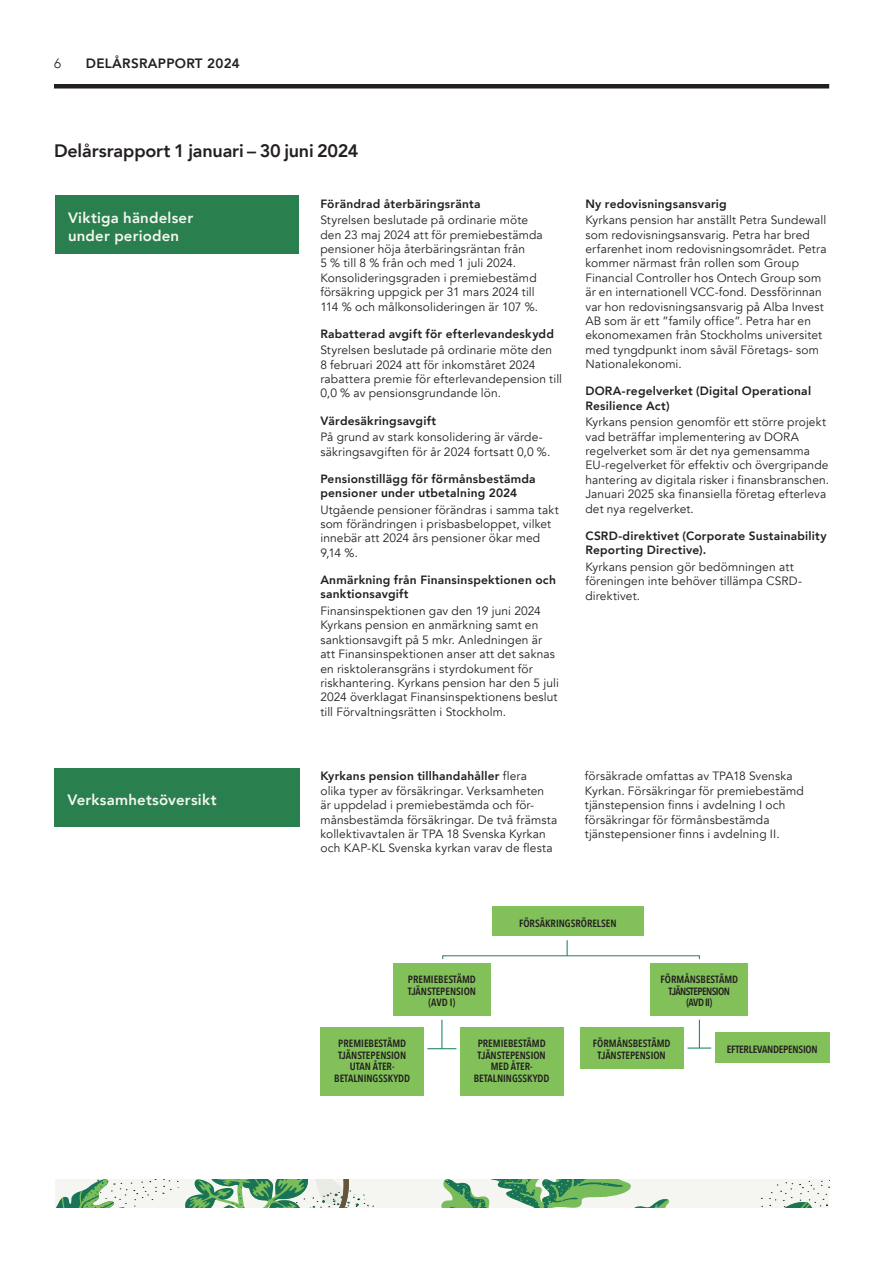
<style>
.page{position:relative;width:893px;height:1263px;background:#fff}
.page>*{position:absolute;margin:0;border:0;box-sizing:border-box;transform-origin:0 0}
.Rubrik_12_pkt{font:800 18px "Avenir";letter-spacing:-.01em;color:#231f20}
.Rubrik_10_punkter_vit{font:800 15px/18px "Avenir";letter-spacing:.015em;color:#f5f6f1}
.t1{font:800 13.5px "Avenir";letter-spacing:.02em;color:#231f20}
.t2{font:300 13.5px "Avenir";color:#231f20}
.Brödtext_avenir___3_mm{font:12px/14.4px "Avenir";letter-spacing:.01em;color:#231f20}
.Brödtext_Avenir_fet_ingång_del_2{font:12px/14.4px "Avenir";letter-spacing:.01em;color:#231f20}
.Mellanrubrik_Avenir_gemen{font:800 12px/14.4px "Avenir";letter-spacing:.02em;color:#231f20}
.t3{font:600 10.5px/11.6px "Avenir Next Condensed";color:#231f20;text-align:center}
.t4{font:600 10.5px/11.6px "Avenir Next Condensed";letter-spacing:-.05em;color:#231f20;text-align:center}
.t5{font:600 10.5px "Avenir Next Condensed";letter-spacing:-.02em;color:#231f20}
.s1{font-weight:800}
</style>
<div class="page">
<div style="left:54px;top:84px;width:775px;height:5px;background:#231f20"></div>
<svg style="left:55px;top:1179px;width:774px;height:29px;fill:#f5f6f1"></svg>
<div style="left:55px;top:196px;width:244px;height:58px;background:#297f4d"></div>
<div style="left:55px;top:768px;width:245px;height:59px;background:#297f4d"></div>
<svg style="left:567px;top:940px;width:1px;height:16px"></svg>
<svg style="left:427px;top:1020px;width:29px;height:29px"></svg>
<svg style="left:688px;top:1020px;width:23px;height:29px"></svg>
<div style="left:492px;top:907px;width:152px;height:29px;background:#82c15a"></div>
<div style="left:320px;top:1027px;width:104px;height:68px;background:#82c15a"></div>
<div style="left:460px;top:1027px;width:103px;height:68px;background:#82c15a"></div>
<div style="left:580px;top:1027px;width:103px;height:41px;background:#82c15a"></div>
<div style="left:715px;top:1032px;width:114px;height:30px;background:#82c15a"></div>
<div style="left:651px;top:963px;width:97px;height:53px;background:#82c15a"></div>
<div style="left:393px;top:963px;width:98px;height:53px;background:#82c15a"></div>
<p class="t2" style="left:54px;top:55px;width:9px">6</p>
<p class="t1" style="left:86px;top:52px;width:156px">DELÅRSRAPPORT 2024</p>
<h2 class="Rubrik_12_pkt" style="left:54px;top:137px;width:306px">Delårsrapport 1 januari – 30 juni 2024</h2>
<h2 class="Rubrik_10_punkter_vit" style="left:68px;top:209px;width:127px">Viktiga händelser under perioden</h2>
<h3 class="Mellanrubrik_Avenir_gemen" style="left:320px;top:196px;width:162px">Förändrad återbäringsränta</h3>
<p class="Brödtext_avenir___3_mm" style="left:320px;top:213px;width:224px">Styrelsen beslutade på ordinarie möte den 23 maj 2024 att för premiebestämda pensioner höja återbäringsräntan från<br>5 % till 8 % från och med 1 juli 2024.<br>Konsolideringsgraden i premiebestämd försäkring uppgick per 31 mars 2024 till 114 % och målkonsolideringen är 107 %.</p>
<h3 class="Mellanrubrik_Avenir_gemen" style="left:320px;top:326px;width:235px">Rabatterad avgift för efterlevandeskydd</h3>
<p class="Brödtext_avenir___3_mm" style="left:320px;top:343px;width:243px">Styrelsen beslutade på ordinarie möte den<br>8 februari 2024 att för inkomståret 2024 rabattera premie för efterlevandepension till 0,0 % av pensionsgrundande lön.</p>
<h3 class="Mellanrubrik_Avenir_gemen" style="left:320px;top:413px;width:117px">Värdesäkringsavgift</h3>
<p class="Brödtext_avenir___3_mm" style="left:320px;top:430px;width:232px">På grund av stark konsolidering är värde&shy;säkringsavgiften för år 2024 fortsatt 0,0 %.</p>
<h3 class="Mellanrubrik_Avenir_gemen" style="left:320px;top:471px;width:217px">Pensionstillägg för förmånsbestämda pensioner under utbetalning 2024</h3>
<p class="Brödtext_avenir___3_mm" style="left:320px;top:502px;width:240px">Utgående pensioner förändras i samma takt som förändringen i prisbasbeloppet, vilket innebär att 2024 års pensioner ökar med 9,14 %.</p>
<h3 class="Mellanrubrik_Avenir_gemen" style="left:320px;top:573px;width:237px">Anmärkning från Finansinspektionen och sanktionsavgift</h3>
<p class="Brödtext_avenir___3_mm" style="left:320px;top:604px;width:240px">Finansinspektionen gav den 19 juni 2024<br>Kyrkans pension en anmärkning samt en sanktionsavgift på 5 mkr. Anledningen är att Finansinspektionen anser att det saknas en risktoleransgräns i styrdokument för riskhantering. Kyrkans pension har den 5 juli 2024 överklagat Finansinspektionens beslut till Förvaltningsrätten i Stockholm.</p>
<h3 class="Mellanrubrik_Avenir_gemen" style="left:585px;top:196px;width:143px">Ny redovisningsansvarig</h3>
<p class="Brödtext_avenir___3_mm" style="left:585px;top:213px;width:243px">Kyrkans pension har anställt Petra Sundewall som redovisningsansvarig. Petra har bred erfarenhet inom redovisningsområdet. Petra kommer närmast från rollen som Group Financial Controller hos Ontech Group som är en internationell VCC-fond. Dessförinnan var hon redovisningsansvarig på Alba Invest AB som är ett ”family office”. Petra har en ekonomexamen från Stockholms universitet med tyngdpunkt inom såväl Företags- som Nationalekonomi.</p>
<h3 class="Mellanrubrik_Avenir_gemen" style="left:585px;top:384px;width:227px">DORA-regelverket (Digital Operational<br>Resilience Act)</h3>
<p class="Brödtext_avenir___3_mm" style="left:585px;top:415px;width:245px">Kyrkans pension genomför ett större projekt vad beträffar implementering av DORA regelverket som är det nya gemensamma EU-regelverket för effektiv och övergripande hantering av digitala risker i finansbranschen.<br>Januari 2025 ska finansiella företag efterleva det nya regelverket.</p>
<h3 class="Mellanrubrik_Avenir_gemen" style="left:585px;top:528px;width:243px">CSRD-direktivet (Corporate Sustainability<br>Reporting Directive).</h3>
<p class="Brödtext_avenir___3_mm" style="left:585px;top:560px;width:217px">Kyrkans pension gör bedömningen att föreningen inte behöver tillämpa CSRD&shy;direktivet.</p>
<h2 class="Rubrik_10_punkter_vit" style="left:67px;top:791px;width:151px">Verksamhetsöversikt</h2>
<p class="Brödtext_Avenir_fet_ingång_del_2" style="left:320px;top:769px;width:238px"><span class="s1">Kyrkans pension tillhandahåller</span> flera<br>olika typer av försäkringar. Verksamheten är uppdelad i premiebestämda och för&shy;månsbestämda försäkringar. De två främsta kollektivavtalen är TPA 18 Svenska Kyrkan och KAP-KL Svenska kyrkan varav de flesta</p>
<p class="Brödtext_Avenir_fet_ingång_del_2" style="left:585px;top:769px;width:220px">försäkrade omfattas av TPA18 Svenska Kyrkan. Försäkringar för premiebestämd tjänstepension finns i avdelning I och försäkringar för förmånsbestämda tjänstepensioner finns i avdelning II.</p>
<p class="t3" style="left:408px;top:973px;width:70px">PREMIEBESTÄMD<br>TJÄNSTEPENSION (AVD I)</p>
<p class="t3" style="left:519px;top:917px;width:99px">FÖRSÄKRINGSRÖRELSEN</p>
<p class="t4" style="left:661px;top:973px;width:79px">FÖRMÅNSBESTÄMD<br>TJÄNSTEPENSION (AVD II)</p>
<p class="t3" style="left:334px;top:1037px;width:77px">PREMIEBESTÄMD<br>TJÄNSTEPENSION<br>UTAN ÅTER-<br>BETALNINGSSKYDD</p>
<p class="t3" style="left:474px;top:1037px;width:77px">PREMIEBESTÄMD<br>TJÄNSTEPENSION<br>MED ÅTER-<br>BETALNINGSSKYDD</p>
<p class="t3" style="left:593px;top:1037px;width:79px">FÖRMÅNSBESTÄMD<br>TJÄNSTEPENSION</p>
<p class="t5" style="left:727px;top:1040px;width:92px">EFTERLEVANDEPENSION</p>
</div>
